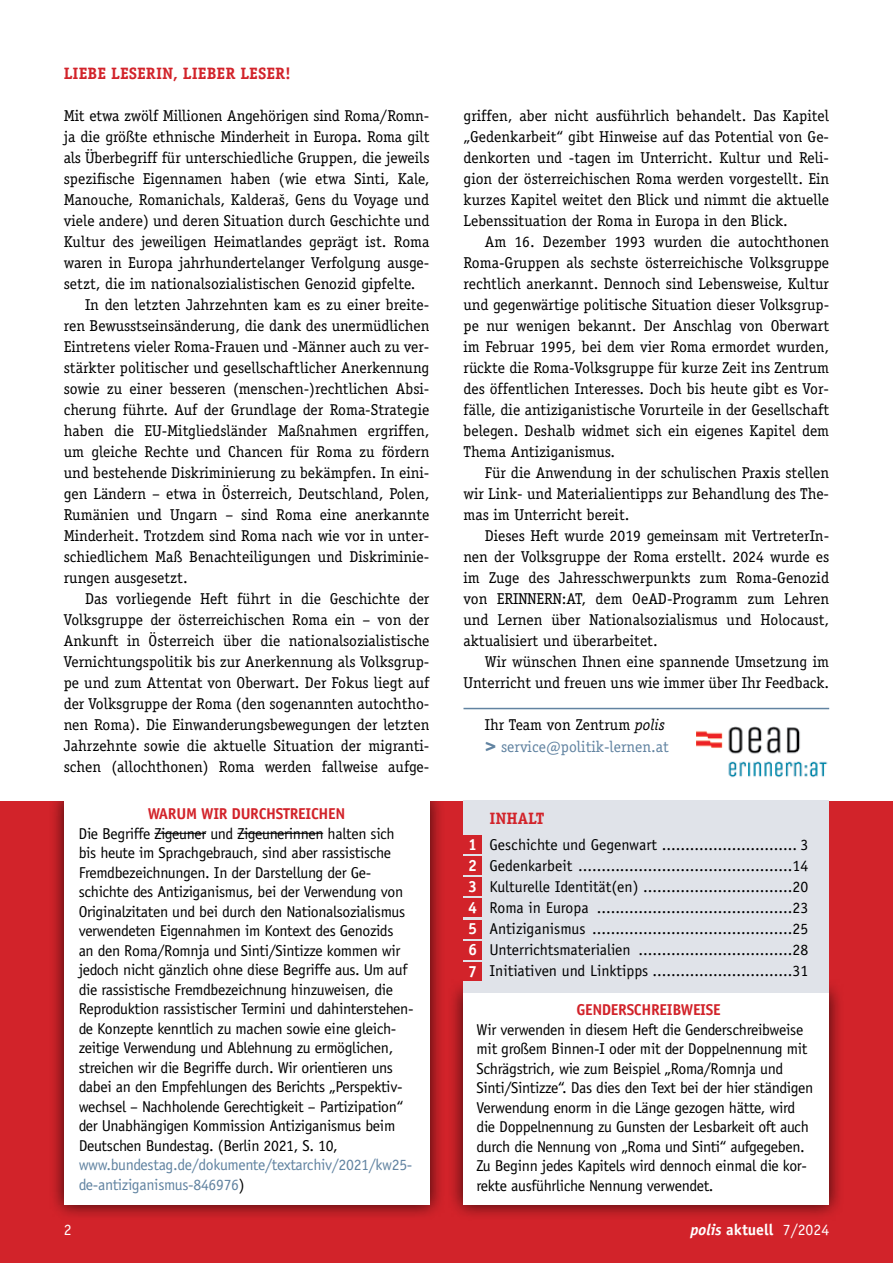
<style>
.page{position:relative;width:893px;height:1263px;background:#fff}
.page>*{position:absolute;margin:0;border:0;box-sizing:border-box;transform-origin:0 0}
.t1{font:700 16.5px "Officina Serif Std";color:#d2232a}
.t2{font:700 16.2px/21.1px "Officina Serif Std";color:#fff;text-align:justify}
.t3{font:15.75px/21px "Officina Serif Std";color:#000;text-align:justify}
.t4{font:15.75px/19.5px "Officina Sans Std";letter-spacing:-.02em;color:#000}
.t5{font:15.75px/19.5px "Officina Sans Std";letter-spacing:-.02em;color:#6183a1}
.t6{font:15.75px/21.1px "Officina Serif Std";color:#6183a1}
.t7{font:700 15.75px "Officina Sans Std";letter-spacing:-.02em;color:#d2232a}
.t8{font:700 15.75px "Officina Sans Std";color:#fff}
.t9{font:15.75px "Officina Sans Std";color:#fff}
.s1{color:#000}
.s2{font-style:italic;color:#000}
.s3{font-weight:700;font-size:25.2px}
.s4{font-style:italic}
.s5{font-weight:400}
</style>
<div class="page">
<div style="left:0;top:800px;width:893px;height:463px;background:#d2232a"></div>
<div style="left:448px;top:978px;width:397px;height:243px;background:#000;opacity:.75"></div>
<div style="left:463px;top:993px;width:366px;height:212px;background:#fff"></div>
<div style="left:48px;top:784px;width:397px;height:437px;background:#000;opacity:.75"></div>
<div style="left:64px;top:800px;width:365px;height:405px;background:#fff"></div>
<div style="left:0;top:766px;width:893px;height:34px;background:#fff"></div>
<hr style="left:892px;top:767px;width:1px;height:34px;background:#fff">
<hr style="left:463px;top:708px;width:366px;height:1px;background:#6183a1">
<div style="left:463px;top:800px;width:366px;height:193px;background:#e0e3e9"></div>
<div style="left:463px;top:835px;width:19px;height:18px;background:#d2232a"></div>
<div style="left:463px;top:856px;width:19px;height:19px;background:#d2232a"></div>
<div style="left:463px;top:877px;width:19px;height:19px;background:#d2232a"></div>
<div style="left:463px;top:898px;width:19px;height:19px;background:#d2232a"></div>
<div style="left:463px;top:941px;width:19px;height:18px;background:#d2232a"></div>
<div style="left:463px;top:920px;width:19px;height:18px;background:#d2232a"></div>
<div style="left:463px;top:962px;width:19px;height:18px;background:#d2232a"></div>
<img style="left:696px;top:726px;width:132px;height:52px">
<hr style="left:155px;top:833px;width:51px;height:1px;background:#000">
<hr style="left:237px;top:833px;width:86px;height:1px;background:#000">
<p class="t1" style="left:64px;top:64px;width:229px">LIEBE LESERIN, LIEBER LESER!</p>
<p class="t3" style="left:64px;top:106px;width:367px">Mit etwa zwölf Millionen Angehörigen sind Roma/Romn-</p>
<p class="t3" style="left:64px;top:127px;width:367px">ja die größte ethnische Minderheit in Europa. Roma gilt</p>
<p class="t3" style="left:64px;top:148px;width:367px">als Überbegriff für unterschiedliche Gruppen, die jeweils</p>
<p class="t3" style="left:64px;top:169px;width:367px">spezifische Eigennamen haben (wie etwa Sinti, Kale,</p>
<p class="t3" style="left:64px;top:190px;width:367px">Manouche, Romanichals, Kalderaš, Gens du Voyage und</p>
<p class="t3" style="left:64px;top:211px;width:367px">viele andere) und deren Situation durch Geschichte und</p>
<p class="t3" style="left:64px;top:232px;width:367px">Kultur des jeweiligen Heimatlandes geprägt ist. Roma</p>
<p class="t3" style="left:64px;top:253px;width:367px">waren in Europa jahrhundertelanger Verfolgung ausge-</p>
<p class="t3" style="left:64px;top:274px;width:353px">setzt, die im nationalsozialistischen Genozid gipfelte.</p>
<p class="t3" style="left:85px;top:295px;width:346px">In den letzten Jahrzehnten kam es zu einer breite-</p>
<p class="t3" style="left:64px;top:316px;width:367px">ren Bewusstseinsänderung, die dank des unermüdlichen</p>
<p class="t3" style="left:64px;top:337px;width:367px">Eintretens vieler Roma-Frauen und -Männer auch zu ver-</p>
<p class="t3" style="left:64px;top:358px;width:367px">stärkter politischer und gesellschaftlicher Anerkennung</p>
<p class="t3" style="left:64px;top:379px;width:367px">sowie zu einer besseren (menschen-)rechtlichen Absi-</p>
<p class="t3" style="left:64px;top:400px;width:367px">cherung führte. Auf der Grundlage der Roma-Strategie</p>
<p class="t3" style="left:64px;top:421px;width:367px">haben die EU-Mitgliedsländer Maßnahmen ergriffen,</p>
<p class="t3" style="left:64px;top:442px;width:367px">um gleiche Rechte und Chancen für Roma zu fördern</p>
<p class="t3" style="left:64px;top:463px;width:367px">und bestehende Diskriminierung zu bekämpfen. In eini-</p>
<p class="t3" style="left:64px;top:484px;width:367px">gen Ländern – etwa in Österreich, Deutschland, Polen,</p>
<p class="t3" style="left:64px;top:505px;width:367px">Rumänien und Ungarn – sind Roma eine anerkannte</p>
<p class="t3" style="left:64px;top:526px;width:367px">Minderheit. Trotzdem sind Roma nach wie vor in unter-</p>
<p class="t3" style="left:64px;top:547px;width:367px">schiedlichem Maß Benachteiligungen und Diskriminie-</p>
<p class="t3" style="left:64px;top:568px;width:125px">rungen ausgesetzt.</p>
<p class="t3" style="left:85px;top:589px;width:346px">Das vorliegende Heft führt in die Geschichte der</p>
<p class="t3" style="left:64px;top:610px;width:367px">Volksgruppe der österreichischen Roma ein – von der</p>
<p class="t3" style="left:64px;top:631px;width:367px">Ankunft in Österreich über die nationalsozialistische</p>
<p class="t3" style="left:64px;top:652px;width:367px">Vernichtungspolitik bis zur Anerkennung als Volksgrup-</p>
<p class="t3" style="left:64px;top:673px;width:367px">pe und zum Attentat von Oberwart. Der Fokus liegt auf</p>
<p class="t3" style="left:64px;top:694px;width:367px">der Volksgruppe der Roma (den sogenannten autochtho-</p>
<p class="t3" style="left:64px;top:715px;width:367px">nen Roma). Die Einwanderungsbewegungen der letzten</p>
<p class="t3" style="left:64px;top:736px;width:367px">Jahrzehnte sowie die aktuelle Situation der migranti-</p>
<p class="t3" style="left:64px;top:756px;width:367px">schen (allochthonen) Roma werden fallweise aufge-</p>
<p class="t7" style="left:148px;top:804px;width:199px">WARUM WIR DURCHSTREICHEN</p>
<p class="t4" style="left:79px;top:823px;width:336px">Die Begriffe Zigeuner und Zigeunerinnen halten sich bis heute im Sprachgebrauch, sind aber rassistische Fremdbezeichnungen. In der Darstellung der Ge&shy;schichte des Antiziganismus, bei der Verwendung von Originalzitaten und bei durch den Nationalsozialismus verwendeten Eigennahmen im Kontext des Genozids<br>an den Roma/Romnja und Sinti/Sintizze kommen wir jedoch nicht gänzlich ohne diese Begriffe aus. Um auf die rassistische Fremdbezeichnung hinzuweisen, die Reproduktion rassistischer Termini und dahinterstehen&shy;de Konzepte kenntlich zu machen sowie eine gleich&shy;zeitige Verwendung und Ablehnung zu ermöglichen, streichen wir die Begriffe durch. Wir orientieren uns dabei an den Empfehlungen des Berichts „Perspektiv&shy;wechsel – Nachholende Gerechtigkeit – Partizipation“ der Unabhängigen Kommission Antiziganismus beim Deutschen Bundestag. (Berlin 2021, S. 10,</p>
<p class="t5" style="left:79px;top:1155px;width:335px">www.bundestag.de/dokumente/textarchiv/2021/kw25- de-antiziganismus-846976<span class="s1">)</span></p>
<p class="t3" style="left:463px;top:106px;width:367px">griffen, aber nicht ausführlich behandelt. Das Kapitel „Gedenkarbeit“ gibt Hinweise auf das Potential von Ge&shy;denkorten und -tagen im Unterricht. Kultur und Reli&shy;gion der österreichischen Roma werden vorgestellt. Ein kurzes Kapitel weitet den Blick und nimmt die aktuelle Lebenssituation der Roma in Europa in den Blick.</p>
<p class="t3" style="left:463px;top:232px;width:367px;text-indent:21px">Am 16. Dezember 1993 wurden die autochthonen Roma-Gruppen als sechste österreichische Volksgruppe rechtlich anerkannt. Dennoch sind Lebensweise, Kultur und gegenwärtige politische Situation dieser Volksgrup&shy;pe nur wenigen bekannt. Der Anschlag von Oberwart im Februar 1995, bei dem vier Roma ermordet wurden, rückte die Roma-Volksgruppe für kurze Zeit ins Zentrum des öffentlichen Interesses. Doch bis heute gibt es Vor&shy;fälle, die antiziganistische Vorurteile in der Gesellschaft belegen. Deshalb widmet sich ein eigenes Kapitel dem Thema Antiziganismus.</p>
<p class="t3" style="left:463px;top:463px;width:367px;text-indent:21px">Für die Anwendung in der schulischen Praxis stellen wir Link- und Materialientipps zur Behandlung des The&shy;mas im Unterricht bereit.</p>
<p class="t3" style="left:463px;top:526px;width:367px;text-indent:21px">Dieses Heft wurde 2019 gemeinsam mit VertreterIn&shy;nen der Volksgruppe der Roma erstellt. 2024 wurde es im Zuge des Jahresschwerpunkts zum Roma-Genozid von ERINNERN:AT, dem OeAD-Programm zum Lehren und Lernen über Nationalsozialismus und Holocaust, aktualisiert und überarbeitet.</p>
<p class="t3" style="left:463px;top:652px;width:367px;text-align:right">Wir wünschen Ihnen eine spannende Umsetzung im<br>Unterricht und freuen uns wie immer über Ihr Feedback.</p>
<p class="t6" style="left:485px;top:714px;width:186px"><span class="s1">Ihr Team von Zentrum</span> <span class="s2">polis </span><span class="s3">&gt;</span> service@politik-lernen.at</p>
<p class="t2" style="left:468px;top:833px;width:11px">1<br>2<br>3<br>4</p>
<p class="t2" style="left:468px;top:939px;width:11px">6</p>
<p class="t2" style="left:468px;top:918px;width:11px">5</p>
<p class="t2" style="left:468px;top:960px;width:11px">7</p>
<p class="t1" style="left:489px;top:808px;width:57px">INHALT</p>
<p class="t4" style="left:489px;top:834px;width:320px;line-height:21px;text-align:justify">Geschichte und Gegenwart ............................. 3<br>Gedenkarbeit ..............................................14<br>Kulturelle Identität(en) ................................20<br>Roma in Europa ..........................................23<br>Antiziganismus ...........................................25<br>Unterrichtsmaterialien .................................28<br>Initiativen und Linktipps ..............................31</p>
<p class="t7" style="left:576px;top:1000px;width:146px">GENDERSCHREIBWEISE</p>
<p class="t4" style="left:477px;top:1019px;width:338px">Wir verwenden in diesem Heft die Genderschreibweise mit großem Binnen-I oder mit der Doppelnennung mit Schrägstrich, wie zum Beispiel „Roma/Romnja und Sinti/Sintizze“. Das dies den Text bei der hier ständigen Verwendung enorm in die Länge gezogen hätte, wird die Doppelnennung zu Gunsten der Lesbarkeit oft auch durch die Nennung von „Roma und Sinti“ aufgegeben.<br>Zu Beginn jedes Kapitels wird dennoch einmal die kor&shy;rekte ausführliche Nennung verwendet.</p>
<p class="t9" style="left:64px;top:1220px;width:9px">2</p>
<p class="t8" style="left:690px;top:1219px;width:140px"><span class="s4">polis</span> AKTUELL <span class="s5">7/2024</span></p>
</div>
